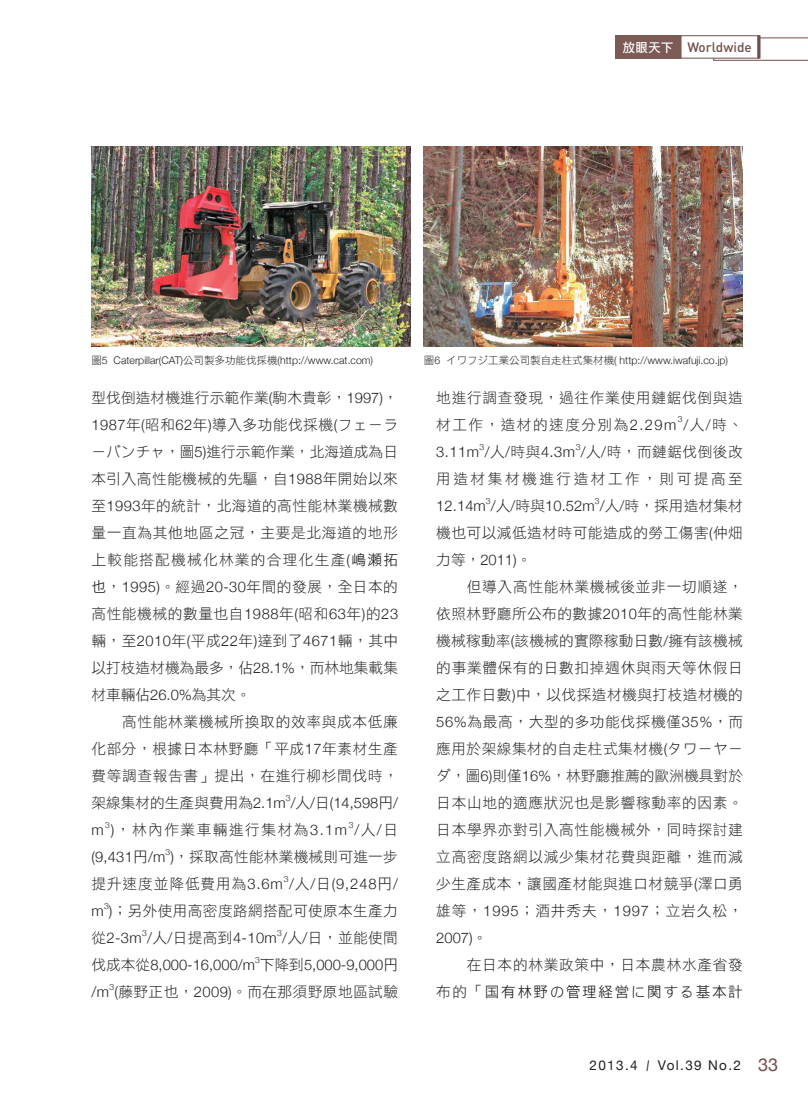
<style>
.page{position:relative;width:808px;height:1106px;background:#fff}
.page>*{position:absolute;margin:0;border:0;box-sizing:border-box;transform-origin:0 0}
.內文{font:14.7px/27px "DF Hei Std W3";letter-spacing:.04em;color:#231f20;text-align:justify}
.內文-2{font:300 14.7px "Helvetica Neue";color:#231f20}
.內文-3{font:14.7px/27px "DF Hei Std W3";letter-spacing:.17em;color:#231f20}
.內文-4{font:14.7px/27px "DF Hei Std W3";letter-spacing:.015em;color:#231f20;text-align:right}
.內文-5{font:14.7px "DF Hei Std W3";letter-spacing:.02em;color:#231f20}
.內文-6{font:14.7px "DF Hei Std W3";letter-spacing:.1em;color:#231f20}
.t1{font:13.5px "Helvetica Neue";letter-spacing:.1em;color:#231f20}
.t2{font:500 13.5px "DIN";color:#734f4b}
.圖說{font:300 10.5px "Helvetica Neue";color:#231f20}
.內文-7{font:300 8.55px "Helvetica Neue";color:#231f20}
.s1{font-family:"DF Hei Std W7";font-weight:400;font-size:12.75px;color:#fff}
.s2{font-family:"DF Hei Std W3";font-weight:400}
.s3{font-family:"DF Gothic P Std W3";font-weight:400}
.s4{font-family:"Helvetica Neue";font-weight:300}
.s5{font-family:"DF Gothic P Std W3"}
.s6{font-size:18px;color:#734f4b}
</style>
<div class="page">
<svg style="left:713px;top:38px;width:95px;height:23px"></svg>
<div style="left:681px;top:35px;width:79px;height:23px;background:#fff;border:1px solid #734f4b"></div>
<div style="left:615px;top:35px;width:66px;height:23px;background:#7c5b57"></div>
<hr style="left:757px;top:35px;width:3px;height:23px;background:#734f4b">
<img style="left:91px;top:147px;width:319px;height:200px">
<img style="left:424px;top:147px;width:319px;height:200px">
<p class="t2" style="left:623px;top:38px;width:131px"><span class="s1">放眼天下</span> Worldwide</p>
<p class="圖說" style="left:91px;top:354px;width:283px"><span class="s2">圖</span>5 Caterpillar(CAT)<span class="s2">公司製多功能伐採機</span>(http://www.cat.com)</p>
<p class="圖說" style="left:424px;top:354px;width:306px"><span class="s2">圖</span>6 <span class="s3">イワフジ</span><span class="s2">工業公司製自走柱式集材機</span>( http://www.iwafuji.co.jp)</p>
<p class="內文" style="left:91px;top:383px;width:308px">型伐倒造材機進行示範作業<span class="s4">(</span>駒木貴彰，<span class="s4">1997)</span>，<span class="s4">1987</span>年<span class="s4">(</span>昭和<span class="s4">62</span>年<span class="s4">)</span>導入多功能伐採機<span class="s4">(</span><span class="s5">フェーラーバンチャ</span>，圖<span class="s4">5)</span>進行示範作業，北海道成為日本引入高性能機械的先驅，自<span class="s4">1988</span>年開始以來至<span class="s4">1993</span>年的統計，北海道的高性能林業機械數量一直為其他地區之冠，主要是北海道的地形上較能搭配機械化林業的合理化生產<span class="s4">(</span><span class="s5">嶋瀬拓也</span>，<span class="s4">1995)</span>。經過<span class="s4">20-30</span>年間的發展，全日本的高性能機械的數量也自<span class="s4">1988</span>年<span class="s4">(</span>昭和<span class="s4">63</span>年<span class="s4">)</span>的<span class="s4">23</span>輛，至<span class="s4">2010</span>年<span class="s4">(</span>平成<span class="s4">22</span>年<span class="s4">)</span>達到了<span class="s4">4671</span>輛，其中以打枝造材機為最多，佔<span class="s4">28.1%</span>，而林地集載集材車輛佔<span class="s4">26.0%</span>為其次。</p>
<p class="內文" style="left:91px;top:707px;width:308px;text-indent:31px">高性能林業機械所換取的效率與成本低廉化部分，根據日本林野廳「平成<span class="s4">17</span>年素材生產費等調查報告書」提出，在進行柳杉間伐時，架線集材的生產與費用為<span class="s4">2.1m /</span>人<span class="s4">/</span>日<span class="s4">(14,598</span><span class="s5">円</span><span class="s4">/</span></p>
<p class="內文-7" style="left:286px;top:792px;width:6px">3</p>
<p class="內文-7" style="left:105px;top:819px;width:6px">3</p>
<p class="內文-6" style="left:111px;top:821px;width:238px"><span class="s4">)</span>，林內作業車輛進行集材為<span class="s4">3.1m</span></p>
<p class="內文-7" style="left:349px;top:819px;width:6px">3</p>
<p class="內文-4" style="left:91px;top:815px;width:308px"><span class="s4">/</span>人<span class="s4">/</span>日<br><span class="s4">(9,431</span><span class="s5">円</span><span class="s4">/m )</span>，採取高性能林業機械則可進一步</p>
<p class="內文-2" style="left:91px;top:820px;width:14px">m</p>
<p class="內文-7" style="left:166px;top:846px;width:6px">3</p>
<p class="內文-2" style="left:91px;top:874px;width:308px"><span class="s2">提升速度並降低費用為</span>3.6m /<span class="s2">人</span>/<span class="s2">日</span>(9,248<span class="s3">円</span>/</p>
<p class="內文-7" style="left:284px;top:873px;width:6px">3</p>
<p class="內文-5" style="left:91px;top:902px;width:308px"><span class="s4">m )</span>；另外使用高密度路網搭配可使原本生產力</p>
<p class="內文-7" style="left:104px;top:900px;width:6px">3</p>
<p class="內文" style="left:91px;top:923px;width:308px">從<span class="s4">2-3m /</span>人<span class="s4">/</span>日提高到<span class="s4">4-10m /</span>人<span class="s4">/</span>日，並能使間</p>
<p class="內文-7" style="left:142px;top:927px;width:6px">3</p>
<p class="內文-7" style="left:277px;top:927px;width:6px">3</p>
<p class="內文-2" style="left:91px;top:955px;width:308px"><span class="s2">伐成本從</span>8,000-16,000/m <span class="s2">下降到</span>5,000-9,000<span class="s3">円</span></p>
<p class="內文-7" style="left:255px;top:954px;width:6px">3</p>
<p class="內文" style="left:91px;top:977px;width:308px"><span class="s4">/m (</span>藤野正也，<span class="s4">2009)</span>。而在那須野原地區試驗</p>
<p class="內文-7" style="left:109px;top:981px;width:6px">3</p>
<p class="內文" style="left:436px;top:383px;width:308px">地進行調查發現，過往作業使用鏈鋸伐倒與造材工作，造材的速度分別為<span class="s4">2.29m</span></p>
<p class="內文-7" style="left:678px;top:414px;width:6px">3</p>
<p class="內文" style="left:436px;top:410px;width:308px;text-align:right"><span class="s4">/</span>人<span class="s4">/</span>時、<br><span class="s4">3.11m /</span>人<span class="s4">/</span>時與<span class="s4">4.3m /</span>人<span class="s4">/</span>時，而鏈鋸伐倒後改</p>
<p class="內文-7" style="left:480px;top:441px;width:6px">3</p>
<p class="內文-7" style="left:576px;top:441px;width:6px">3</p>
<p class="內文-3" style="left:436px;top:464px;width:308px">用造材集材機進行造材工作，則可提高至<br><span class="s4">12.14m /</span>人<span class="s4">/</span>時與<span class="s4">10.52m /</span>人<span class="s4">/</span>時，採用造材集材</p>
<p class="內文-7" style="left:486px;top:495px;width:6px">3</p>
<p class="內文-7" style="left:595px;top:495px;width:6px">3</p>
<p class="內文" style="left:436px;top:518px;width:308px">機也可以減低造材時可能造成的勞工傷害<span class="s4">(</span>仲畑力等，<span class="s4">2011)</span>。</p>
<p class="內文" style="left:436px;top:572px;width:308px;text-indent:31px">但導入高性能林業機械後並非一切順遂，依照林野廳所公布的數據<span class="s4">2010</span>年的高性能林業機械稼動率<span class="s4">(</span>該機械的實際稼動日數<span class="s4">/</span>擁有該機械的事業體保有的日數扣掉週休與雨天等休假日之工作日數<span class="s4">)</span>中，以伐採造材機與打枝造材機的<span class="s4">56%</span>為最高，大型的多功能伐採機僅<span class="s4">35%</span>，而應用於架線集材的自走柱式集材機<span class="s4">(</span><span class="s5">タワーヤーダ</span>，圖<span class="s4">6)</span>則僅<span class="s4">16%</span>，林野廳推薦的歐洲機具對於日本山地的適應狀況也是影響稼動率的因素。日本學界亦對引入高性能機械外，同時探討建立高密度路網以減少集材花費與距離，進而減少生產成本，讓國產材能與進口材競爭<span class="s4">(</span>澤口勇雄等，<span class="s4">1995</span>；酒井秀夫，<span class="s4">1997</span>；立岩久松，<span class="s4">2007)</span>。</p>
<p class="內文" style="left:436px;top:950px;width:308px;text-align:right">在日本的林業政策中，日本農林水產省發<br>布的「<span class="s5">国有林野の管理経営に関する基本計</span></p>
<p class="t1" style="left:590px;top:1057px;width:50px">2013.4</p>
<p class="t1" style="left:658px;top:1057px;width:122px">Vol.39 No.2 <span class="s6">33</span></p>
</div>
